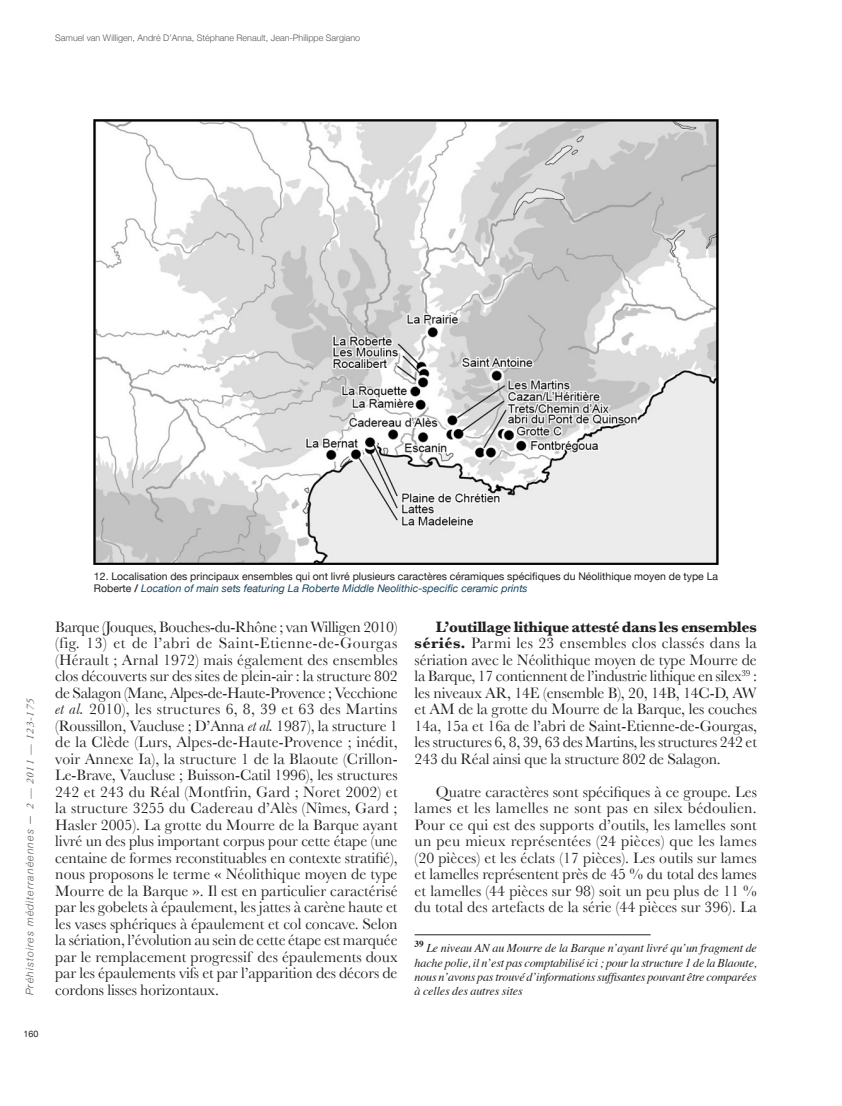
<style>
.page{position:relative;width:842px;height:1106px;background:#fff}
.page>*{position:absolute;margin:0;border:0;box-sizing:border-box;transform-origin:0 0}
.t1{font:15.75px/16.5px "Baskerville";letter-spacing:-.01em;color:#231f20;text-align:justify}
.Notes{font:italic 12px/14.4px "Times";letter-spacing:-.015em;color:#231f20;text-align:justify}
.Légende-Titre_F{font:10.5px/12px "Helvetica Neue";color:#231f20}
.t2{font:italic 300 10.5px "Helvetica Neue";letter-spacing:.095em;color:#57585a}
.t3{font:300 9px "Helvetica Neue";color:#57585a}
.t4{font:9px "Helvetica Neue";color:#231f20}
.s1{font-family:"Adobe Garamond Pro";font-weight:400}
.s2{font-weight:500}
.s3{font-style:italic;color:#124561}
.s4{font-style:italic}
.s5{font-weight:700}
</style>
<div class="page">
<img style="left:94px;top:119px;width:624px;height:445px">
<hr style="left:415px;top:934px;width:236px;height:1px;background:#231f20">
<p class="t3" style="left:55px;top:32px;width:306px">Samuel van Willigen, André D’Anna, Stéphane Renault, Jean-Philippe Sargiano</p>
<p class="t2" style="left:23px;top:995px;width:298px;rotate:-90deg">Préhistoires méditerranéennes — <span class="s1">2 — 2011 — 123-175</span></p>
<p class="t4" style="left:23px;top:1028px;width:17px">160</p>
<p class="Légende-Titre_F" style="left:94px;top:570px;width:626px">12. Localisation des principaux ensembles qui ont livré plusieurs caractères céramiques spécifiques du Néolithique moyen de type La<br>Roberte <span class="s2">/</span> <span class="s3">Location of main sets featuring La Roberte Middle Neolithic-specific ceramic prints</span></p>
<p class="t1" style="left:55px;top:618px;width:344px">Barque (Jouques, Bouches-du-Rhône ; van Willigen 2010) (fig. 13) et de l’abri de Saint-Etienne-de-Gourgas (Hérault ; Arnal 1972) mais également des ensembles clos découverts sur des sites de plein-air : la structure 802 de Salagon (Mane, Alpes-de-Haute-Provence ; Vecchione <span class="s4">et al.</span> 2010), les structures 6, 8, 39 et 63 des Martins (Roussillon, Vaucluse ; D’Anna <span class="s4">et al.</span> 1987), la structure 1 de la Clède (Lurs, Alpes-de-Haute-Provence ; inédit, voir Annexe Ia), la structure 1 de la Blaoute (Crillon-Le-Brave, Vaucluse ; Buisson-Catil 1996), les structures 242 et 243 du Réal (Montfrin, Gard ; Noret 2002) et la structure 3255 du Cadereau d’Alès (Nîmes, Gard ; Hasler 2005). La grotte du Mourre de la Barque ayant livré un des plus important corpus pour cette étape (une centaine de formes reconstituables en contexte stratifié), nous proposons le terme « Néolithique moyen de type Mourre de la Barque ». Il est en particulier caractérisé par les gobelets à épaulement, les jattes à carène haute et les vases sphériques à épaulement et col concave. Selon la sériation, l’évolution au sein de cette étape est marquée par le remplacement progressif des épaulements doux par les épaulements vifs et par l’apparition des décors de cordons lisses horizontaux.</p>
<p class="t1" style="left:415px;top:618px;width:344px;text-indent:21px"><span class="s5">L’outillage lithique attesté dans les ensembles sériés.</span> Parmi les 23 ensembles clos classés dans la sériation avec le Néolithique moyen de type Mourre de la Barque, 17 contiennent de l’industrie lithique en silex<sup>39</sup> : les niveaux AR, 14E (ensemble B), 20, 14B, 14C-D, AW et AM de la grotte du Mourre de la Barque, les couches 14a, 15a et 16a de l’abri de Saint-Etienne-de-Gourgas, les structures 6, 8, 39, 63 des Martins, les structures 242 et 243 du Réal ainsi que la structure 802 de Salagon.</p>
<p class="t1" style="left:415px;top:783px;width:344px;text-indent:21px">Quatre caractères sont spécifiques à ce groupe. Les lames et les lamelles ne sont pas en silex bédoulien.<br>Pour ce qui est des supports d’outils, les lamelles sont un peu mieux représentées (24 pièces) que les lames (20 pièces) et les éclats (17 pièces). Les outils sur lames et lamelles représentent près de 45 % du total des lames et lamelles (44 pièces sur 98) soit un peu plus de 11 % du total des artefacts de la série (44 pièces sur 396). La</p>
<p class="Notes" style="left:415px;top:940px;width:344px"><sup>39</sup> Le niveau AN au Mourre de la Barque n’ayant livré qu’un fragment de hache polie, il n’est pas comptabilisé ici ; pour la structure 1 de la Blaoute, nous n’avons pas trouvé d’informations suffisantes pouvant être comparées à celles des autres sites</p>
</div>
